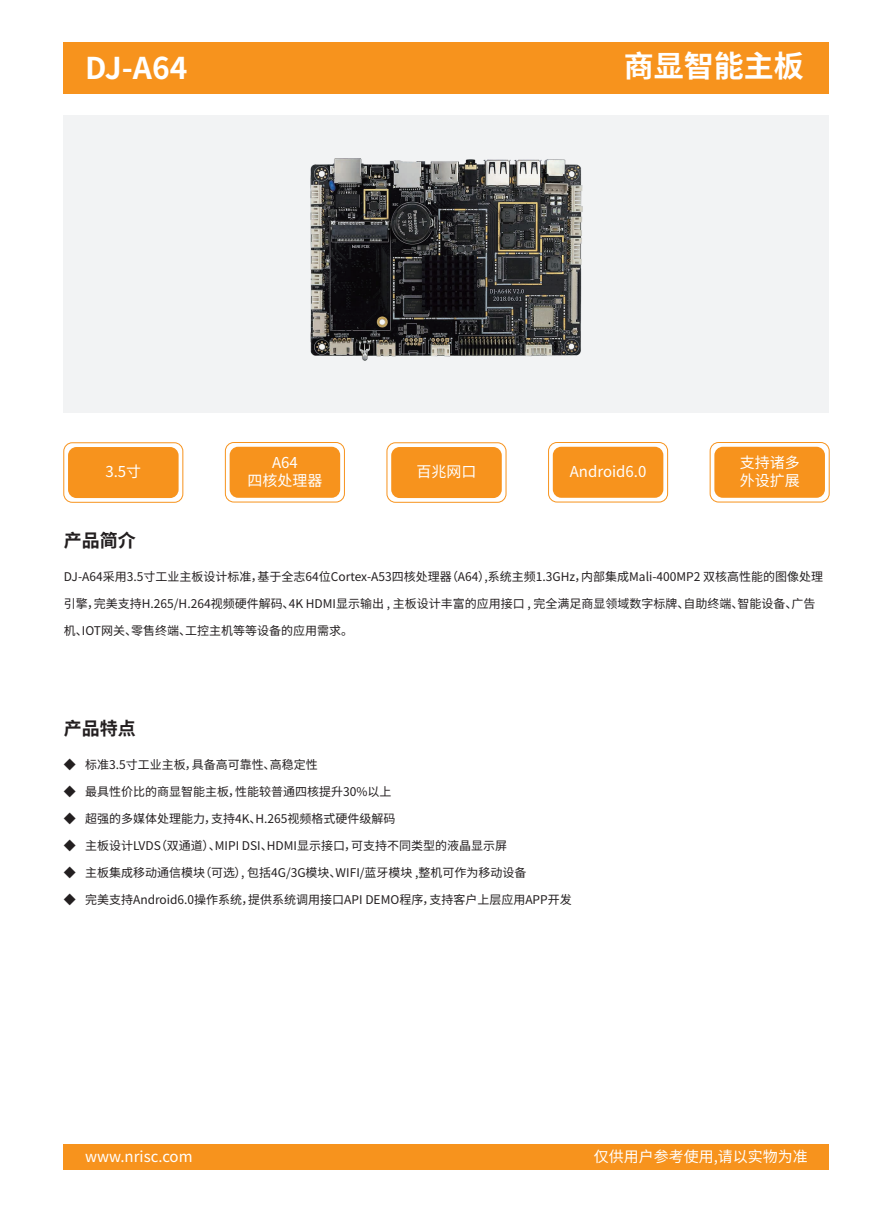
<style>
.page{position:relative;width:893px;height:1212px;background:#fff}
.page>*{position:absolute;margin:0;border:0;box-sizing:border-box;transform-origin:0 0}
.t1{font:700 30px "Source Han Sans CN";color:#fff}
.t2{font:700 18px "Source Han Sans CN";color:#231f20}
.t3{font:15px/18px "Source Han Sans CN";color:#fff;text-align:center}
.t4{font:12px "Source Han Sans CN";color:#231f20}
</style>
<div class="page">
<div style="left:64px;top:115px;width:765px;height:297px;background:#f2f3f4"></div>
<img style="left:310px;top:158px;width:273px;height:202px">
<div style="left:68px;top:447px;width:111px;height:51px;background:#f7931d;border-radius:9px"></div>
<div style="left:64px;top:443px;width:119px;height:59px;border:1px solid #f7931d;border-radius:9px"></div>
<div style="left:230px;top:447px;width:110px;height:51px;background:#f7931d;border-radius:9px"></div>
<div style="left:225px;top:442px;width:120px;height:60px;border:1px solid #f7931d;border-radius:9px"></div>
<div style="left:391px;top:447px;width:111px;height:51px;background:#f7931d;border-radius:9px"></div>
<div style="left:387px;top:443px;width:119px;height:59px;border:1px solid #f7931d;border-radius:9px"></div>
<div style="left:714px;top:447px;width:111px;height:51px;background:#f7931d;border-radius:9px"></div>
<div style="left:710px;top:442px;width:119px;height:60px;border:1px solid #f7931d;border-radius:9px"></div>
<div style="left:553px;top:447px;width:110px;height:51px;background:#f7931d;border-radius:9px"></div>
<div style="left:548px;top:442px;width:120px;height:60px;border:1px solid #f7931d;border-radius:9px"></div>
<div style="left:64px;top:42px;width:765px;height:51px;background:#f7931d"></div>
<div style="left:64px;top:1144px;width:765px;height:25px;background:#f7931d"></div>
<h1 class="t1" style="left:85px;top:51px;width:104px">DJ-A64</h1>
<h1 class="t1" style="left:624px;top:49px;width:181px">商显智能主板</h1>
<p class="t3" style="left:105px;top:462px;width:37px">3.5寸</p>
<p class="t3" style="left:247px;top:453px;width:76px">A64<br>四核处理器</p>
<p class="t3" style="left:416px;top:462px;width:61px">百兆网口</p>
<p class="t3" style="left:740px;top:453px;width:61px;text-align:left">支持诸多外设扩展</p>
<p class="t3" style="left:570px;top:462px;width:78px">Android6.0</p>
<h2 class="t2" style="left:64px;top:531px;width:73px">产品简介</h2>
<p class="t4" style="left:64px;top:570px;width:761px">DJ-A64采用3.5寸工业主板设计标准，基于全志64位Cortex-A53四核处理器（A64）,系统主频1.3GHz，内部集成Mali-400MP2 双核高性能的图像处理</p>
<p class="t4" style="left:64px;top:597px;width:753px">引擎，完美支持H.265/H.264视频硬件解码、4K HDMI显示输出 , 主板设计丰富的应用接口 , 完全满足商显领域数字标牌、自助终端、智能设备、广告</p>
<p class="t4" style="left:64px;top:624px;width:291px">机、IOT网关、零售终端、工控主机等等设备的应用需求。</p>
<h2 class="t2" style="left:64px;top:718px;width:73px">产品特点</h2>
<p class="t4" style="left:85px;top:758px;width:234px">标准3.5寸工业主板，具备高可靠性、高稳定性</p>
<p class="t4" style="left:85px;top:785px;width:308px">最具性价比的商显智能主板，性能较普通四核提升30%以上</p>
<p class="t4" style="left:85px;top:812px;width:312px">超强的多媒体处理能力，支持4K、H.265视频格式硬件级解码</p>
<p class="t4" style="left:85px;top:839px;width:424px">主板设计LVDS（双通道）、MIPI DSI、HDMI显示接口，可支持不同类型的液晶显示屏</p>
<p class="t4" style="left:85px;top:866px;width:443px">主板集成移动通信模块（可选）, 包括4G/3G模块、WIFI/蓝牙模块 ,整机可作为移动设备</p>
<p class="t4" style="left:85px;top:893px;width:488px">完美支持Android6.0操作系统，提供系统调用接口API DEMO程序，支持客户上层应用APP开发</p>
<p class="t4" style="left:64px;top:758px;width:13px">◆</p>
<p class="t4" style="left:64px;top:785px;width:13px">◆</p>
<p class="t4" style="left:64px;top:812px;width:13px">◆</p>
<p class="t4" style="left:64px;top:839px;width:13px">◆</p>
<p class="t4" style="left:64px;top:866px;width:13px">◆</p>
<p class="t4" style="left:64px;top:893px;width:13px">◆</p>
<p class="t3" style="left:85px;top:1148px;width:109px">www.nrisc.com</p>
<p class="t3" style="left:594px;top:1147px;width:216px">仅供用户参考使用,请以实物为准</p>
</div>
